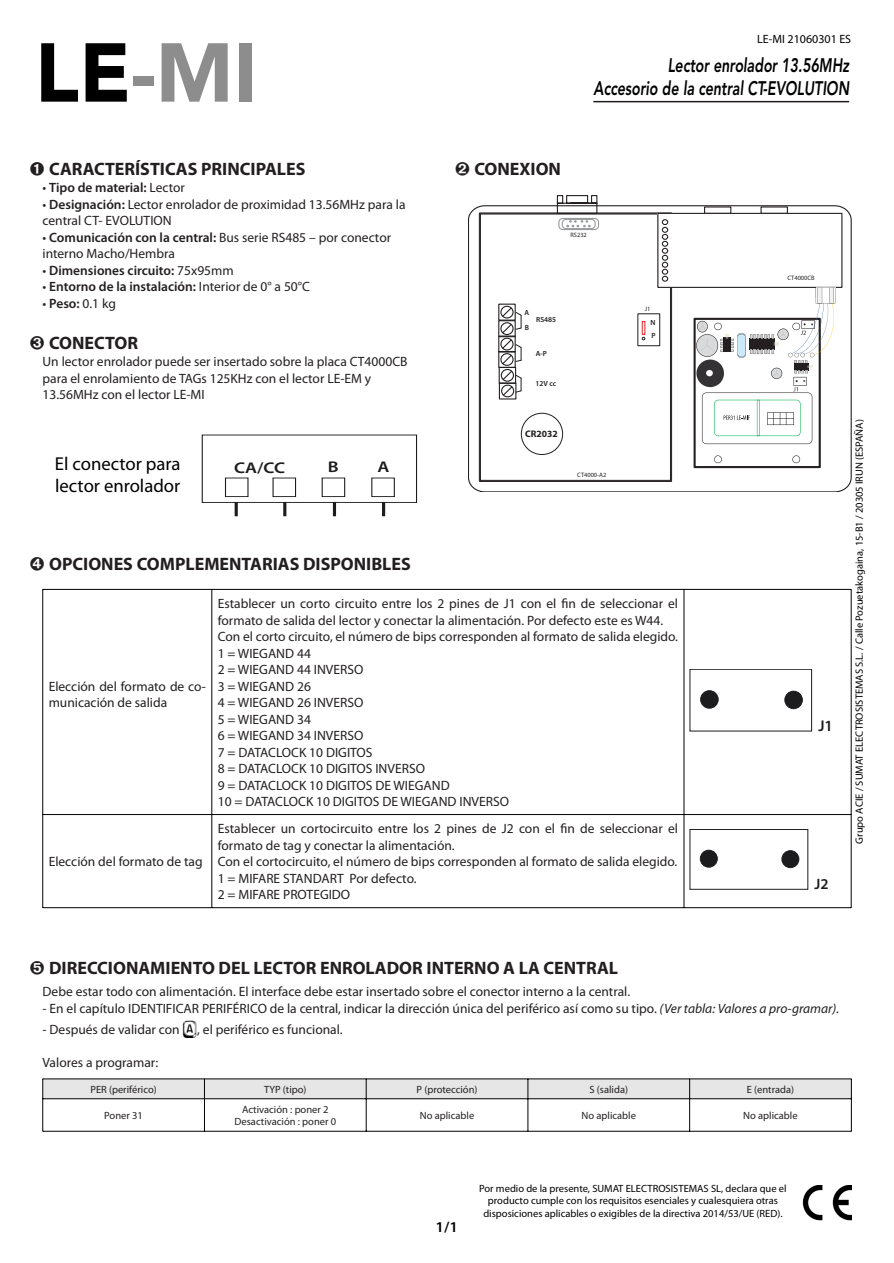
<style>
.page{position:relative;width:894px;height:1263px;background:#fff}
.page>*{position:absolute;margin:0;border:0;box-sizing:border-box;transform-origin:0 0}
.t1{font:900 82.5px "Avenir LT Std";color:#8d8d8d}
.t2{font:italic 800 19.5px "Avenir LT Std";color:#000;scale:.72 1}
.t3{font:18.75px/22.5px "Myriad Pro";color:#000}
.t4{font:700 18px "Myriad Pro";color:#231f20}
.t5{font:600 15.6px "Myriad Pro";color:#1c1b1e;scale:1.21 1}
.t6{font:600 15.6px "Myriad Pro";color:#1c1b1e}
.t7{font:600 15.15px "Myriad Pro";color:#1c1b1e}
.t8{font:600 semi-expanded 15px "Myriad Pro";color:#000}
.t9{font:13.5px/16.5px "Myriad Pro";color:#231f20}
.t10{font:600 13.5px "Myriad Pro";color:#231f20}
.t11{font:12px "Myriad Pro";color:#000}
.t12{font:10.5px/12.6px "Myriad Pro";color:#000;text-align:center}
.t13{font:10.5px/12.6px "Myriad Pro";color:#231f20;text-align:center}
.t14{font:700 9.6px "Myriad Pro";color:#231f20}
.t15{font:600 7.35px/15px "Myriad Pro";color:#231f20}
.t16{font:6.3px "Myriad Pro";color:#231f20}
.s1{color:#000}
.s2{font-weight:400}
.s3{font-weight:600}
.s4{font-style:italic}
.s5{font-family:"Betsy Flanagan";font-size:23.25px;color:#000}
</style>
<div class="page">
<hr style="left:593px;top:101px;width:255px;height:1px;background:#231f20">
<img style="left:802px;top:1185px;width:48px;height:35px">
<svg style="left:468px;top:205px;width:382px;height:287px"></svg>
<svg style="left:478px;top:212px;width:194px;height:270px"></svg>
<svg style="left:556px;top:196px;width:43px;height:35px"></svg>
<div style="left:498px;top:304px;width:17px;height:17px;border:1px solid #231f20"></div>
<div style="left:500px;top:306px;width:13px;height:12px;border:1px solid #231f20;border-radius:50%"></div>
<div style="left:498px;top:320px;width:17px;height:17px;border:1px solid #231f20"></div>
<div style="left:500px;top:322px;width:13px;height:13px;border:1px solid #231f20;border-radius:50%"></div>
<div style="left:498px;top:335px;width:17px;height:18px;border:1px solid #231f20"></div>
<div style="left:500px;top:338px;width:13px;height:13px;border:1px solid #231f20;border-radius:50%"></div>
<div style="left:498px;top:351px;width:17px;height:17px;border:1px solid #231f20"></div>
<div style="left:500px;top:353px;width:13px;height:13px;border:1px solid #231f20;border-radius:50%"></div>
<div style="left:498px;top:367px;width:18px;height:17px;border:1px solid #231f20"></div>
<div style="left:500px;top:369px;width:14px;height:13px;border:1px solid #231f20;border-radius:50%"></div>
<div style="left:498px;top:382px;width:18px;height:17px;border:1px solid #231f20"></div>
<svg style="left:501px;top:306px;width:20px;height:91px"></svg>
<svg style="left:520px;top:415px;width:41px;height:36px"></svg>
<div style="left:521px;top:413px;width:41px;height:41px;background:#fff;border-radius:50%"></div>
<div style="left:521px;top:413px;width:41px;height:42px;border:1px solid #231f20;border-radius:50%"></div>
<svg style="left:637px;top:212px;width:205px;height:256px"></svg>
<div style="left:202px;top:435px;width:215px;height:68px;background:#fff;border:1px solid #1c1b1e"></div>
<div style="left:225px;top:477px;width:23px;height:20px;background:#fff;border:1px solid #1c1b1e"></div>
<div style="left:272px;top:477px;width:24px;height:20px;background:#fff;border:1px solid #1c1b1e"></div>
<div style="left:321px;top:477px;width:24px;height:20px;background:#fff;border:1px solid #1c1b1e"></div>
<svg style="left:235px;top:502px;width:2px;height:14px"></svg>
<hr style="left:283px;top:502px;width:3px;height:14px;background:#1c1b1e">
<hr style="left:333px;top:502px;width:3px;height:14px;background:#1c1b1e">
<hr style="left:382px;top:502px;width:3px;height:14px;background:#1c1b1e">
<hr style="left:42px;top:589px;width:1px;height:319px;background:#000">
<hr style="left:850px;top:589px;width:1px;height:319px;background:#000">
<hr style="left:211px;top:589px;width:1px;height:319px;background:#000">
<hr style="left:683px;top:589px;width:1px;height:319px;background:#000">
<hr style="left:43px;top:589px;width:807px;height:1px;background:#000">
<hr style="left:43px;top:814px;width:807px;height:1px;background:#000">
<hr style="left:43px;top:907px;width:807px;height:1px;background:#000">
<div style="left:689px;top:669px;width:122px;height:62px;background:#fff;border:1px solid #1c1b1e"></div>
<div style="left:700px;top:691px;width:18px;height:17px;background:#1c1b1e;border-radius:50%"></div>
<div style="left:700px;top:690px;width:18px;height:18px;border:1px solid #1c1b1e;border-radius:50%"></div>
<div style="left:784px;top:691px;width:18px;height:18px;background:#1c1b1e;border-radius:50%"></div>
<div style="left:784px;top:691px;width:18px;height:18px;border:1px solid #1c1b1e;border-radius:50%"></div>
<div style="left:689px;top:829px;width:118px;height:60px;background:#fff;border:1px solid #1c1b1e"></div>
<div style="left:700px;top:850px;width:17px;height:17px;background:#1c1b1e;border-radius:50%"></div>
<div style="left:699px;top:850px;width:18px;height:17px;border:1px solid #1c1b1e;border-radius:50%"></div>
<div style="left:781px;top:851px;width:17px;height:17px;background:#1c1b1e;border-radius:50%"></div>
<div style="left:781px;top:850px;width:17px;height:18px;border:1px solid #1c1b1e;border-radius:50%"></div>
<div style="left:43px;top:1079px;width:808px;height:20px;background:#e6e6e6"></div>
<hr style="left:42px;top:1079px;width:1px;height:52px;background:#000">
<hr style="left:850px;top:1079px;width:1px;height:52px;background:#000">
<hr style="left:204px;top:1079px;width:1px;height:52px;background:#000">
<hr style="left:366px;top:1079px;width:1px;height:52px;background:#000">
<hr style="left:527px;top:1079px;width:1px;height:52px;background:#000">
<hr style="left:689px;top:1079px;width:1px;height:52px;background:#000">
<hr style="left:43px;top:1079px;width:808px;height:1px;background:#000">
<hr style="left:43px;top:1098px;width:808px;height:1px;background:#000">
<hr style="left:43px;top:1131px;width:808px;height:1px;background:#000">
<h1 class="t1" style="left:35px;top:39px;width:225px"><span class="s1">LE</span>-MI</h1>
<h3 class="t4" style="left:30px;top:161px;width:277px">➊ CARACTERÍSTICAS PRINCIPALES</h3>
<p class="t10" style="left:43px;top:182px;width:144px"><span class="s2">•</span> Tipo de material: <span class="s2">Lector</span></p>
<p class="t9" style="left:43px;top:197px;width:364px">• <span class="s3">Designación:</span> Lector enrolador de proximidad 13.56MHz para la central CT- EVOLUTION</p>
<p class="t9" style="left:43px;top:230px;width:350px">• <span class="s3">Comunicación con la central:</span> Bus serie RS485 – por conector interno Macho/Hembra</p>
<p class="t10" style="left:43px;top:264px;width:193px"><span class="s2">•</span> Dimensiones circuito: <span class="s2">75x95mm</span></p>
<p class="t10" style="left:43px;top:281px;width:269px"><span class="s2">•</span> Entorno de la instalación: <span class="s2">Interior de 0° a 50°C</span></p>
<p class="t9" style="left:43px;top:296px;width:75px">• <span class="s3">Peso:</span> 0.1 kg</p>
<h3 class="t4" style="left:30px;top:336px;width:110px">➌ CONECTOR</h3>
<p class="t9" style="left:43px;top:355px;width:366px">Un lector enrolador puede ser insertado sobre la placa CT4000CB para el enrolamiento de TAGs 125KHz con el lector LE-EM y<br>13.56MHz con el lector LE-MI</p>
<p class="t11" style="left:756px;top:34px;width:95px">LE-MI 21060301 ES</p>
<h2 class="t2" style="left:667px;top:57px;width:253px">Lector enrolador 13.56MHz</h2>
<h2 class="t2" style="left:593px;top:81px;width:356px">Accesorio de la central CT-EVOLUTION</h2>
<h3 class="t4" style="left:455px;top:161px;width:107px">➋ CONEXION</h3>
<p class="t16" style="left:570px;top:233px;width:18px">RS232</p>
<p class="t15" style="left:524px;top:306px;width:6px">A<br>B</p>
<p class="t15" style="left:536px;top:312px;width:21px">RS485</p>
<p class="t15" style="left:535px;top:346px;width:13px">A-P</p>
<p class="t15" style="left:535px;top:377px;width:22px">12V cc</p>
<p class="t16" style="left:644px;top:306px;width:7px">J1</p>
<p class="t15" style="left:650px;top:316px;width:7px;line-height:13px">N<br>P</p>
<p class="t16" style="left:787px;top:276px;width:29px">CT4000CB</p>
<h3 class="t3" style="left:55px;top:454px;width:127px">El conector para lector enrolador</h3>
<p class="t5" style="left:234px;top:461px;width:44px">CA/CC</p>
<p class="t5" style="left:327px;top:460px;width:10px">B</p>
<p class="t5" style="left:377px;top:460px;width:11px">A</p>
<h3 class="t4" style="left:30px;top:556px;width:382px">➍ OPCIONES COMPLEMENTARIAS DISPONIBLES</h3>
<p class="t14" style="left:525px;top:430px;width:34px">CR2032</p>
<p class="t16" style="left:577px;top:472px;width:31px">CT4000-A2</p>
<p class="t9" style="left:49px;top:679px;width:159px">Elección del formato de co‐ municación de salida</p>
<p class="t9" style="left:49px;top:854px;width:155px">Elección del formato de tag</p>
<p class="t9" style="left:218px;top:596px;width:461px">Establecer un corto circuito entre los 2 pines de J1 con el fin de seleccionar el formato de salida del lector y conectar la alimentación. Por defecto este es W44.<br>Con el corto circuito, el número de bips corresponden al formato de salida elegido.<br>1 = WIEGAND 44<br>2 = WIEGAND 44 INVERSO<br>3 = WIEGAND 26<br>4 = WIEGAND 26 INVERSO<br>5 = WIEGAND 34<br>6 = WIEGAND 34 INVERSO<br>7 = DATACLOCK 10 DIGITOS<br>8 = DATACLOCK 10 DIGITOS INVERSO<br>9 = DATACLOCK 10 DIGITOS DE WIEGAND<br>10 = DATACLOCK 10 DIGITOS DE WIEGAND INVERSO</p>
<p class="t9" style="left:218px;top:821px;width:461px">Establecer un cortocircuito entre los 2 pines de J2 con el fin de seleccionar el formato de tag y conectar la alimentación.<br>Con el cortocircuito, el número de bips corresponden al formato de salida elegido.<br>1 = MIFARE STANDART Por defecto.<br>2 = MIFARE PROTEGIDO</p>
<p class="t6" style="left:818px;top:719px;width:16px">J1</p>
<p class="t7" style="left:814px;top:878px;width:16px">J2</p>
<p class="t12" style="left:853px;top:844px;width:426px;rotate:-90deg">Grupo ACIE / SUMAT ELECTROSISTEMAS S.L. / Calle Pozuetakogaina, 15-B1 / 20305 IRUN (ESPAÑA)</p>
<h3 class="t4" style="left:30px;top:961px;width:589px">➎ DIRECCIONAMIENTO DEL LECTOR ENROLADOR INTERNO A LA CENTRAL</h3>
<p class="t9" style="left:43px;top:984px;width:589px">Debe estar todo con alimentación. El interface debe estar insertado sobre el conector interno a la central.</p>
<p class="t9" style="left:43px;top:1001px;width:797px">- En el capítulo IDENTIFICAR PERIFÉRICO de la central, indicar la dirección única del periférico así como su tipo. <span class="s4">(Ver tabla: Valores a pro-gramar).</span></p>
<p class="t9" style="left:43px;top:1022px;width:301px">- Después de validar con <span class="s5">A</span>, el periférico es funcional.</p>
<p class="t9" style="left:43px;top:1055px;width:117px">Valores a programar:</p>
<p class="t13" style="left:90px;top:1084px;width:68px">PER (periférico)</p>
<p class="t13" style="left:264px;top:1084px;width:44px">TYP (tipo)</p>
<p class="t13" style="left:416px;top:1084px;width:62px">P (protección)</p>
<p class="t13" style="left:589px;top:1084px;width:40px">S (salida)</p>
<p class="t13" style="left:746px;top:1084px;width:49px">E (entrada)</p>
<p class="t13" style="left:104px;top:1110px;width:40px">Poner 31</p>
<p class="t13" style="left:234px;top:1104px;width:103px">Activación : poner 2<br>Desactivación : poner 0</p>
<p class="t13" style="left:419px;top:1110px;width:56px">No aplicable</p>
<p class="t13" style="left:581px;top:1110px;width:56px">No aplicable</p>
<p class="t13" style="left:743px;top:1110px;width:56px">No aplicable</p>
<p class="t8" style="left:435px;top:1221px;width:24px">1/1</p>
<p class="t12" style="left:479px;top:1183px;width:309px">Por medio de la presente, SUMAT ELECTROSISTEMAS SL, declara que el producto cumple con los requisitos esenciales y cualesquiera otras disposiciones aplicables o exigibles de la directiva 2014/53/UE (RED).</p>
</div>
